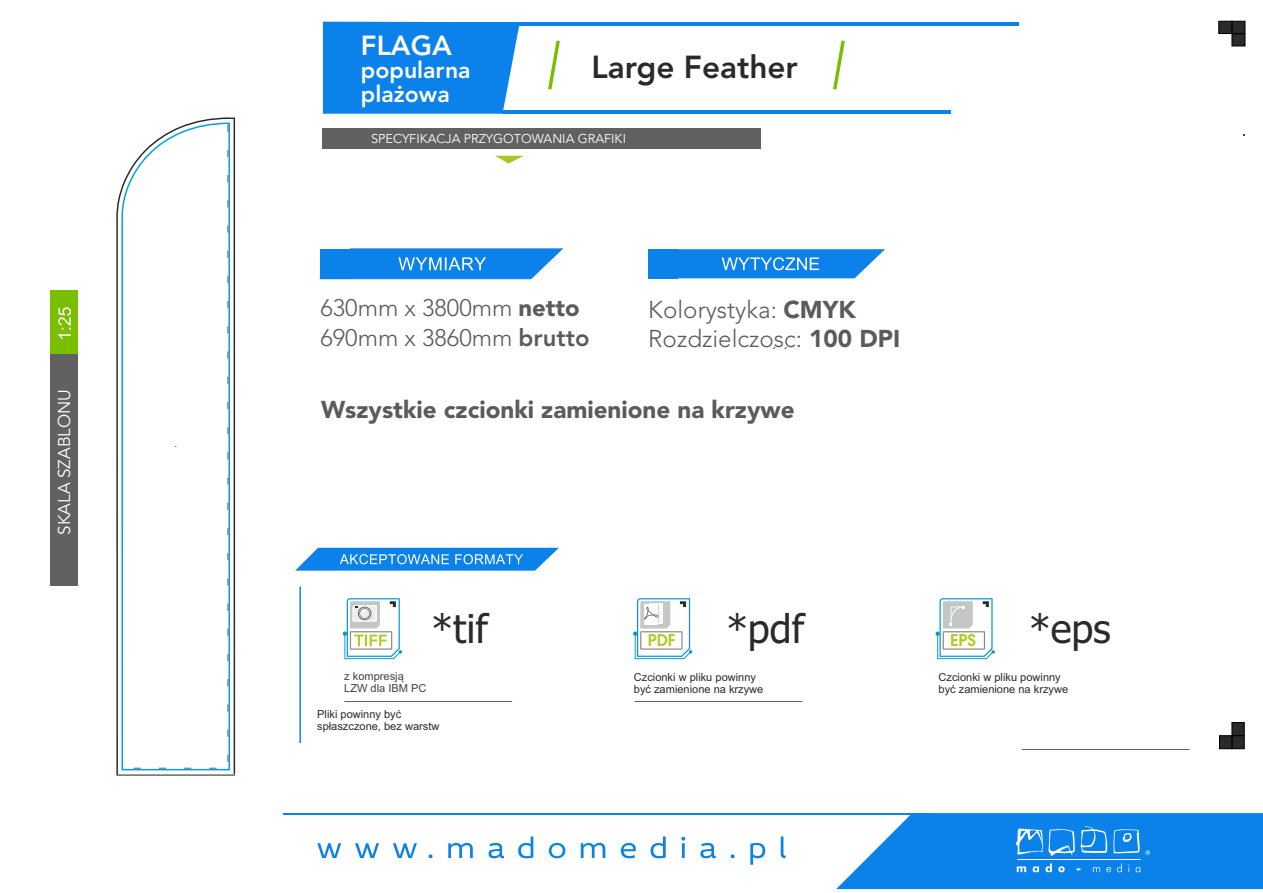
<style>
.page{position:relative;width:1263px;height:893px;background:#fff}
.page>*{position:absolute;margin:0;border:0;box-sizing:border-box;transform-origin:0 0}
.t1{font:39.45px "Tahoma";color:#2b2a29}
.t2{font:800 31.5px "Avenir LT Std";color:#2b2a29}
.t3{font:800 27.45px "Avenir LT Pro";color:#fefefe}
.t4{font:300 24.15px/29.1px "Avenir";color:#5b5b5b}
.t5{font:900 24.15px "Avenir";color:#5b5b5b}
.t6{font:300 23.85px "Avenir";color:#5b5b5b}
.t7{font:300 23.85px "Avenir LT Std";color:#5b5b5b}
.t8{font:800 23.1px/23.5px "Avenir LT Pro";color:#fefefe}
.t9{font:600 17.85px "Avant Gar Got Itc TEE";color:#b0cb1f}
.t10{font:16.95px "Avenir LT Pro";color:#fefefe}
.t11{font:12.75px "Avenir LT Pro";color:#fefefe}
.t12{font:11.1px/12.3px "Arial";color:#2b2a29}
.t13{font:11.1px/12.3px "Arial";color:#434242}
.s1{font-family:"Avenir";font-weight:900}
.s2{font-weight:900}
.s3{font-family:"Avenir LT Pro";font-weight:800}
</style>
<div class="page">
<div style="left:323px;top:22px;width:196px;height:92px;background:#0b82ea"></div>
<svg style="left:548px;top:40px;width:12px;height:50px"></svg>
<div style="left:50px;top:290px;width:28px;height:296px;background:#616161"></div>
<div style="left:50px;top:290px;width:28px;height:64px;background:#79bf00"></div>
<svg style="left:58px;top:307px;width:13px;height:32px"></svg>
<hr style="left:386px;top:22px;width:633px;height:4px;background:#0b82ea">
<hr style="left:503px;top:110px;width:448px;height:4px;background:#0b82ea">
<div style="left:323px;top:128px;width:438px;height:21px;background:#616161"></div>
<svg style="left:833px;top:40px;width:12px;height:50px"></svg>
<svg style="left:1218px;top:20px;width:28px;height:27px"></svg>
<svg style="left:495px;top:156px;width:28px;height:8px"></svg>
<svg style="left:349px;top:248px;width:214px;height:31px;background:#2d93ec"></svg>
<svg style="left:678px;top:249px;width:207px;height:29px;background:#2d93ec"></svg>
<svg style="left:836px;top:813px;width:427px;height:76px;background:#2790ec"></svg>
<svg style="left:317px;top:836px;width:469px;height:29px"></svg>
<hr style="left:283px;top:813px;width:648px;height:2px;background:#0b82ea">
<hr style="left:299px;top:586px;width:2px;height:157px;background:#0b82ea">
<svg style="left:295px;top:548px;width:264px;height:23px;background:#3a9aed"></svg>
<hr style="left:344px;top:701px;width:168px;height:1px;background:#616161">
<svg style="left:343px;top:598px;width:59px;height:61px"></svg>
<hr style="left:634px;top:701px;width:168px;height:1px;background:#616161">
<hr style="left:1022px;top:749px;width:167px;height:1px;background:#616161">
<svg style="left:633px;top:598px;width:59px;height:61px"></svg>
<svg style="left:935px;top:598px;width:60px;height:61px"></svg>
<div style="left:320px;top:249px;width:30px;height:30px;background:#0b82ea"></div>
<div style="left:649px;top:249px;width:29px;height:29px;background:#0b82ea"></div>
<svg style="left:1219px;top:722px;width:26px;height:28px"></svg>
<svg style="left:116px;top:117px;width:120px;height:659px"></svg>
<svg style="left:121px;top:122px;width:110px;height:649px"></svg>
<svg style="left:122px;top:123px;width:107px;height:647px"></svg>
<hr style="left:116px;top:774px;width:119px;height:2px;background:#2b2a29">
<h3 class="t10" style="left:57px;top:535px;width:147px;rotate:-90deg">SKALA SZABLONU</h3>
<h3 class="t3" style="left:361px;top:34px;width:92px">FLAGA</h3>
<h3 class="t8" style="left:361px;top:61px;width:111px">popularna plażowa</h3>
<h2 class="t2" style="left:592px;top:54px;width:208px">Large Feather</h2>
<p class="t11" style="left:371px;top:133px;width:256px">SPECYFIKACJA PRZYGOTOWANIA GRAFIKI</p>
<h3 class="t7" style="left:321px;top:298px;width:261px">630mm x 3800mm <span class="s1">netto</span></h3>
<h3 class="t4" style="left:648px;top:294px;width:253px">Kolorystyka: <span class="s2">CMYK<br></span>Rozdzielczosc: <span class="s2">100 DPI</span></h3>
<h3 class="t6" style="left:321px;top:323px;width:270px">690mm x 3860mm <span class="s3">brutto</span></h3>
<h3 class="t5" style="left:321px;top:395px;width:475px">Wszystkie czcionki zamienione na krzywe</h3>
<h1 class="t1" style="left:431px;top:613px;width:58px">*tif</h1>
<h1 class="t1" style="left:726px;top:613px;width:79px">*pdf</h1>
<h3 class="t9" style="left:648px;top:633px;width:29px">PDF</h3>
<h3 class="t9" style="left:950px;top:633px;width:27px">EPS</h3>
<h1 class="t1" style="left:1029px;top:613px;width:83px">*eps</h1>
<p class="t13" style="left:344px;top:671px;width:84px">z kompresją<br>LZW dla IBM PC</p>
<p class="t12" style="left:317px;top:708px;width:124px">Pliki powinny być spłaszczone, bez warstw</p>
<p class="t12" style="left:634px;top:672px;width:131px">Czcionki w pliku powinny być zamienione na krzywe</p>
<p class="t12" style="left:939px;top:672px;width:131px">Czcionki w pliku powinny być zamienione na krzywe</p>
</div>
